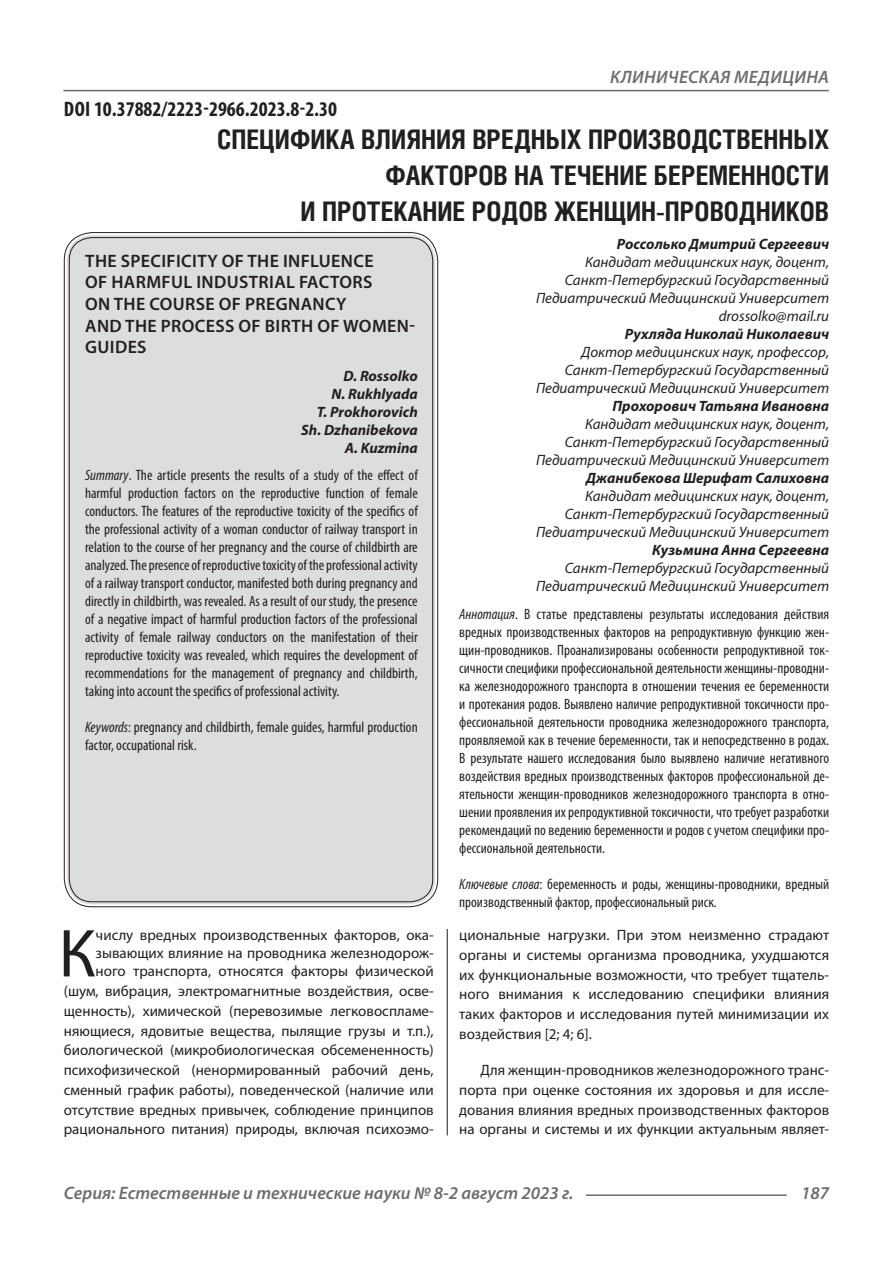
<style>
.page{position:relative;width:893px;height:1263px;background:#fff}
.page>*{position:absolute;margin:0;border:0;box-sizing:border-box;transform-origin:0 0}
.Статья_текст_первый{font:68.4px "Myriad Pro";color:#231f20}
.Статья_название{font:700 27px/36px "Helios Cond C";color:#231f20;text-align:right}
.ДОИ{font:700 condensed 21px "Myriad Pro";color:#231f20}
.Статья_название_англ{font:600 18px/21.6px "Myriad Pro";letter-spacing:.02em;color:#231f20}
.t1{font:italic 600 18px "Myriad Pro";color:#6c6d70}
.t2{font:italic 600 18px "Myriad Pro";letter-spacing:.02em;color:#6c6d70}
.Статья_аннотация_тек{font:condensed 15px/18px "Myriad Pro";color:#231f20;text-align:justify}
.Статья_аннотация_анг{font:condensed 15px/18px "Myriad Pro";color:#231f20;text-align:justify}
.Статья_текст_первый-2{font:15px/19.8px "Myriad Pro";color:#231f20;text-align:justify}
.Статья_автор_инфо{font:italic 15px/18px "Myriad Pro";color:#231f20;text-align:right}
.Статья_текст{font:15px/19.6px "Myriad Pro";color:#231f20;text-align:justify}
.Статья_автор_инфо-2{font:italic 700 15px "Myriad Pro";color:#231f20}
.Статья_автор_англ{font:italic 700 15px "Myriad Pro";color:#231f20}
.s1{font-style:italic}
</style>
<div class="page">
<hr style="left:447px;top:128px;width:1px;height:1007px;background:#231f20">
<hr style="left:63px;top:90px;width:766px;height:1px;background:#6c6d70">
<hr style="left:586px;top:1194px;width:201px;height:2px;background:#6c6d70">
<div style="left:443px;top:126px;width:10px;height:803px;background:#fff"></div>
<div style="left:67px;top:235px;width:368px;height:669px;background:#dcdddf;border-radius:26px"></div>
<p class="ДОИ" style="left:64px;top:96px;width:275px">DOI 10.37882/2223-2966.2023.8-2.30</p>
<p class="t2" style="left:610px;top:66px;width:220px">КЛИНИЧЕСКАЯ МЕДИЦИНА</p>
<p class="Статья_название" style="left:217px;top:121px;width:613px">СПЕЦИФИКА ВЛИЯНИЯ ВРЕДНЫХ ПРОИЗВОДСТВЕННЫХ<br>ФАКТОРОВ НА ТЕЧЕНИЕ БЕРЕМЕННОСТИ<br>И ПРОТЕКАНИЕ РОДОВ ЖЕНЩИН-ПРОВОДНИКОВ</p>
<p class="Статья_автор_инфо-2" style="left:617px;top:235px;width:214px">Россолько Дмитрий Сергеевич</p>
<p class="Статья_автор_инфо" style="left:536px;top:253px;width:295px">Кандидат медицинских наук, доцент,<br>Санкт-Петербургский Государственный<br>Педиатрический Медицинский Университет</p>
<p class="Статья_автор_инфо" style="left:719px;top:307px;width:112px">drossolko@mail.ru</p>
<p class="Статья_автор_инфо-2" style="left:625px;top:325px;width:206px">Рухляда Николай Николаевич</p>
<p class="Статья_автор_инфо" style="left:536px;top:343px;width:295px">Доктор медицинских наук, профессор,<br>Санкт-Петербургский Государственный<br>Педиатрический Медицинский Университет</p>
<p class="Статья_автор_инфо-2" style="left:612px;top:397px;width:218px">Прохорович Татьяна Ивановна</p>
<p class="Статья_автор_инфо" style="left:536px;top:415px;width:295px">Кандидат медицинских наук, доцент,<br>Санкт-Петербургский Государственный<br>Педиатрический Медицинский Университет</p>
<p class="Статья_автор_инфо-2" style="left:586px;top:469px;width:244px">Джанибекова Шерифат Салиховна</p>
<p class="Статья_автор_инфо" style="left:536px;top:487px;width:295px">Кандидат медицинских наук, доцент,<br>Санкт-Петербургский Государственный<br>Педиатрический Медицинский Университет</p>
<p class="Статья_автор_инфо-2" style="left:652px;top:541px;width:179px">Кузьмина Анна Сергеевна</p>
<p class="Статья_автор_инфо" style="left:536px;top:559px;width:295px">Санкт-Петербургский Государственный<br>Педиатрический Медицинский Университет</p>
<p class="Статья_аннотация_тек" style="left:459px;top:605px;width:371px"><span class="s1">Аннотация</span>. В статье представлены результаты исследования действия вредных производственных факторов на репродуктивную функцию жен&shy;щин-проводников. Проанализированы особенности репродуктивной ток&shy;сичности специфики профессиональной деятельности женщины-проводни&shy;ка железнодорожного транспорта в отношении течения ее беременности и протекания родов. Выявлено наличие репродуктивной токсичности про&shy;фессиональной деятельности проводника железнодорожного транспорта, проявляемой как в течение беременности, так и непосредственно в родах.<br>В результате нашего исследования было выявлено наличие негативного воздействия вредных производственных факторов профессиональной де&shy;ятельности женщин-проводников железнодорожного транспорта в отно&shy;шении проявления их репродуктивной токсичности, что требует разработки рекомендаций по ведению беременности и родов с учетом специфики про&shy;фессиональной деятельности.</p>
<p class="Статья_аннотация_тек" style="left:459px;top:875px;width:371px"><span class="s1">Ключевые слова</span>: беременность и роды, женщины-проводники, вредный производственный фактор, профессиональный риск.</p>
<p class="Статья_название_англ" style="left:85px;top:249px;width:331px">THE SPECIFICITY OF THE INFLUENCE<br>OF HARMFUL INDUSTRIAL FACTORS<br>ON THE COURSE OF PREGNANCY<br>AND THE PROCESS OF BIRTH OF WOMEN-<br>GUIDES</p>
<p class="Статья_автор_англ" style="left:343px;top:366px;width:76px">D. Rossolko</p>
<p class="Статья_автор_англ" style="left:331px;top:384px;width:88px">N. Rukhlyada</p>
<p class="Статья_автор_англ" style="left:317px;top:402px;width:103px">T. Prokhorovich</p>
<p class="Статья_автор_англ" style="left:301px;top:420px;width:118px">Sh. Dzhanibekova</p>
<p class="Статья_автор_англ" style="left:345px;top:438px;width:74px">A. Kuzmina</p>
<p class="Статья_аннотация_анг" style="left:85px;top:466px;width:334px"><span class="s1">Summary</span>. The article presents the results of a study of the effect of harmful production factors on the reproductive function of female conductors. The features of the reproductive toxicity of the specifics of the professional activity of a woman conductor of railway transport in relation to the course of her pregnancy and the course of childbirth are analyzed. The presence of reproductive toxicity of the professional activity of a railway transport conductor, manifested both during pregnancy and directly in childbirth, was revealed. As a result of our study, the presence of a negative impact of harmful production factors of the professional activity of female railway conductors on the manifestation of their reproductive toxicity was revealed, which requires the development of recommendations for the management of pregnancy and childbirth, taking into account the specifics of professional activity.</p>
<p class="Статья_аннотация_анг" style="left:85px;top:718px;width:334px"><span class="s1">Keywords</span>: pregnancy and childbirth, female guides, harmful production factor, occupational risk.</p>
<p class="Статья_текст_первый" style="left:59px;top:911px;width:39px">К</p>
<p class="Статья_текст_первый-2" style="left:96px;top:926px;width:340px;line-height:18px">числу вредных производственных факторов, ока&shy;зывающих влияние на проводника железнодорож&shy;ного транспорта, относятся факторы физической</p>
<p class="Статья_текст_первый-2" style="left:64px;top:981px;width:371px">(шум, вибрация, электромагнитные воздействия, осве&shy;щенность), химической (перевозимые легковоспламе&shy;няющиеся, ядовитые вещества, пылящие грузы и т.п.), биологической (микробиологическая обсемененность) психофизической (ненормированный рабочий день, сменный график работы), поведенческой (наличие или отсутствие вредных привычек, соблюдение принципов рационального питания) природы, включая психоэмо-</p>
<p class="Статья_текст_первый-2" style="left:459px;top:925px;width:371px">циональные нагрузки. При этом неизменно страдают органы и системы организма проводника, ухудшаются их функциональные возможности, что требует тщатель&shy;ного внимания к исследованию специфики влияния таких факторов и исследования путей минимизации их воздействия [2; 4; 6].</p>
<p class="Статья_текст" style="left:459px;top:1060px;width:371px;text-indent:21px">Для женщин-проводников железнодорожного транс&shy;порта при оценке состояния их здоровья и для иссле&shy;дования влияния вредных производственных факторов на органы и системы и их функции актуальным являет-</p>
<p class="t1" style="left:64px;top:1182px;width:511px">Серия: Естественные и технические науки № 8-2 август 2023 г.</p>
<p class="t1" style="left:801px;top:1182px;width:30px">187</p>
</div>
